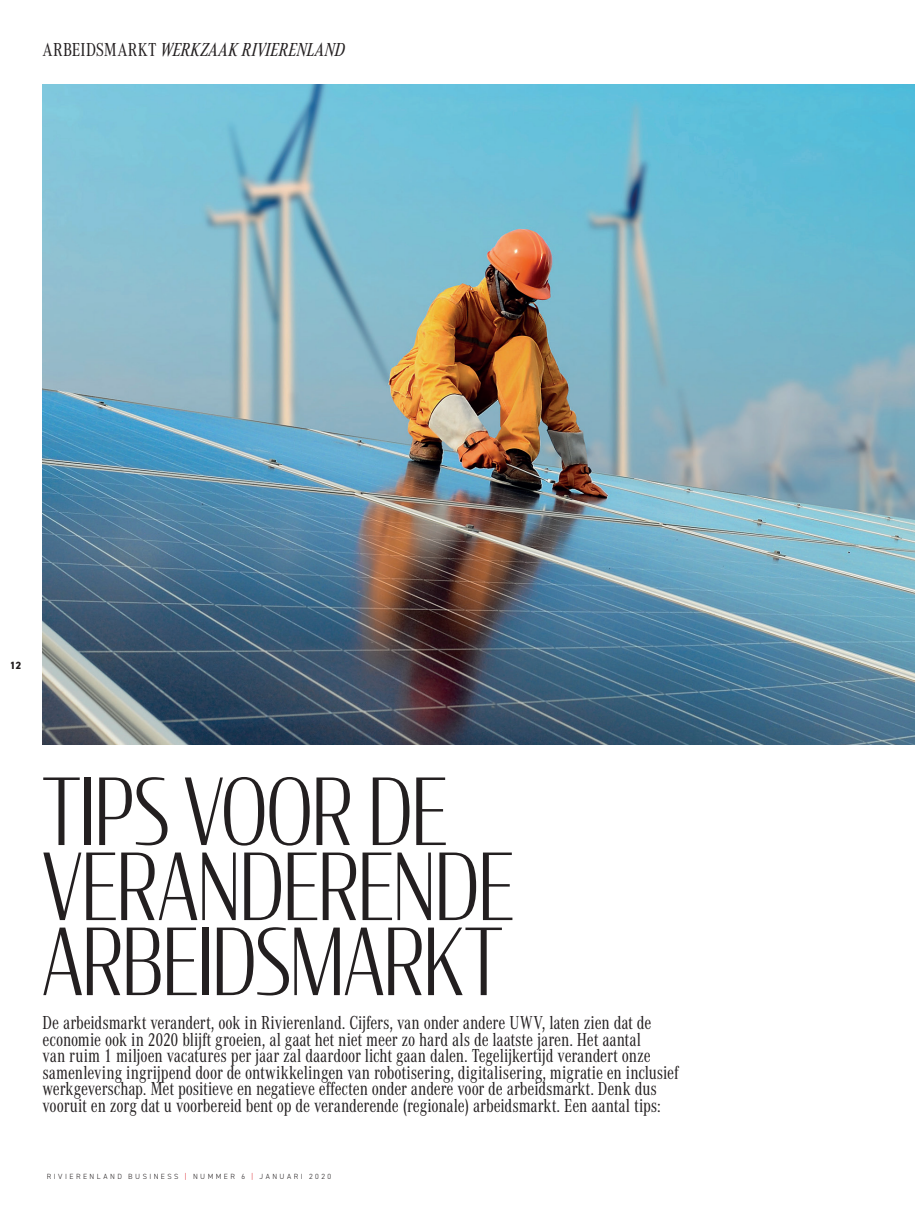
<style>
.page{position:relative;width:915px;height:1212px;background:#fff}
.page>*{position:absolute;margin:0;border:0;box-sizing:border-box;transform-origin:0 0}
.t1{font:300 91.5px/75px "Condor Cond";letter-spacing:-.015em;color:#231f20;scale:.95 1}
.t2{font:19.5px/16.5px "Corporate A Cond Pro";letter-spacing:-.01em;color:#231f20;scale:.95 1}
.t3{font:italic 19.5px "Corporate A Cond Pro";letter-spacing:.015em;color:#231f20}
.t4{font:800 10.5px "DIN2014";color:#231f20}
.t5{font:300 7.5px "DIN2014";letter-spacing:.325em;color:#231f20}
.s1{font-style:normal}
.s2{color:#d81c23}
</style>
<div class="page">
<img style="left:43px;top:84px;width:871px;height:660px">
<p class="t3" style="left:43px;top:36px;width:304px"><span class="s1">ARBEIDSMARKT</span> WERKZAAK RIVIERENLAND</p>
<p class="t4" style="left:10px;top:658px;width:13px">12</p>
<h1 class="t1" style="left:43px;top:772px;width:498px">TIPS VOOR DE<br>VERANDERENDE<br>ARBEIDSMARKT</h1>
<p class="t2" style="left:43px;top:1014px;width:670px">De arbeidsmarkt verandert, ook in Rivierenland. Cijfers, van onder andere UWV, laten zien dat de economie ook in 2020 blijft groeien, al gaat het niet meer zo hard als de laatste jaren. Het aantal<br>van ruim 1 miljoen vacatures per jaar zal daardoor licht gaan dalen. Tegelijkertijd verandert onze samenleving ingrijpend door de ontwikkelingen van robotisering, digitalisering, migratie en inclusief werkgeverschap. Met positieve en negatieve effecten onder andere voor de arbeidsmarkt. Denk dus vooruit en zorg dat u voorbereid bent op de veranderende (regionale) arbeidsmarkt. Een aantal tips:</p>
<p class="t5" style="left:47px;top:1172px;width:286px">RIVIERENLAND BUSINESS <span class="s2">|</span> NUMMER 6 <span class="s2">|</span> JANUARI 2020</p>
</div>
